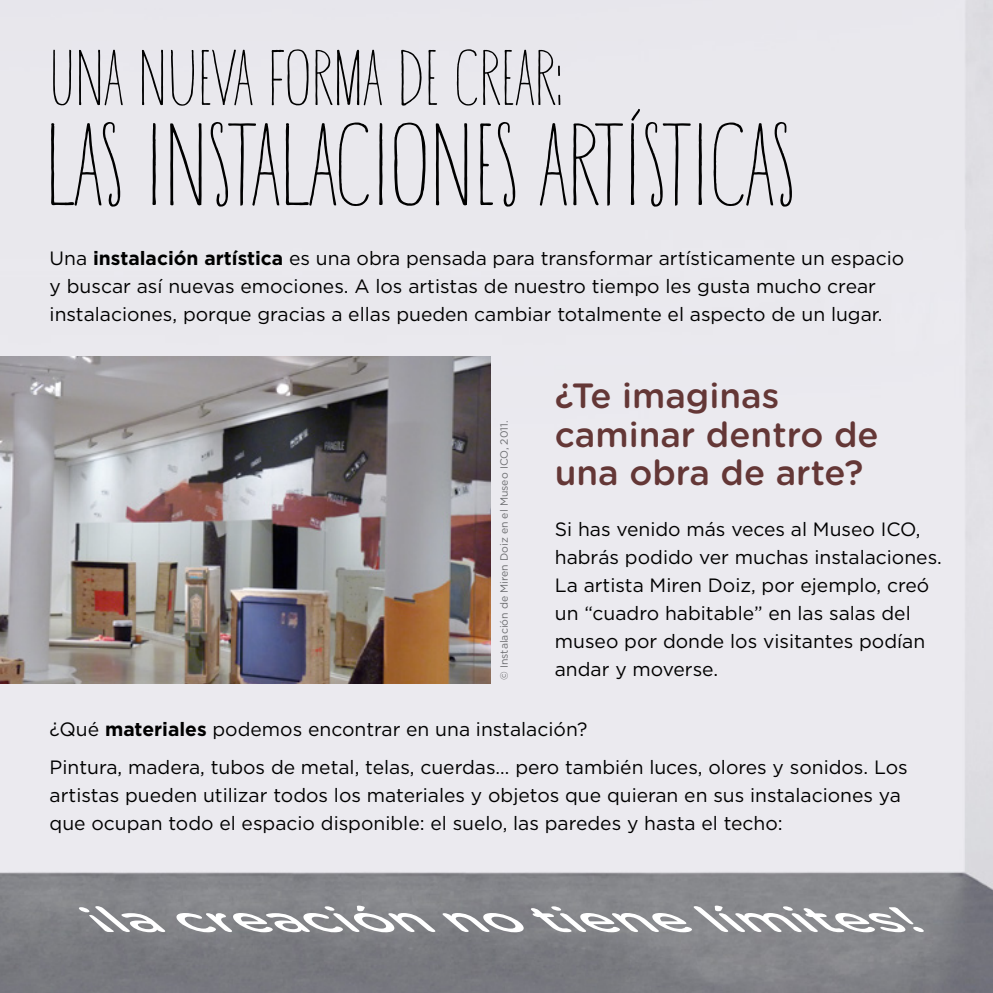
<style>
.page{position:relative;width:993px;height:993px;background:#fff}
.page>*{position:absolute;margin:0;border:0;box-sizing:border-box;transform-origin:0 0}
.t1{font:condensed 116.38px "YWFT Hannah";color:#000}
.t2{font:condensed 78.4px "YWFT Hannah";color:#000}
.t3{font:500 35px/38.5px "Gotham Rounded";color:#643736}
.t4{font:19.25px/28px "Gotham HTF";color:#000}
.t5{font:10.5px "Gotham HTF";color:#6d6e71}
.s1{font-weight:700}
</style>
<div class="page">
<img style="left:0;top:0;width:992px;height:992px">
<img style="left:0;top:356px;width:490px;height:327px">
<svg style="left:75px;top:905px;width:850px;height:26px"></svg>
<h2 class="t2" style="left:50px;top:39px;width:514px">UNA NUEVA FORMA DE CREAR:</h2>
<h1 class="t1" style="left:45px;top:107px;width:751px">LAS INSTALACIONES ARTÍSTICAS</h1>
<p class="t4" style="left:50px;top:244px;width:855px">Una <span class="s1">instalación artística</span> es una obra pensada para transformar artísticamente un espacio y buscar así nuevas emociones. A los artistas de nuestro tiempo les gusta mucho crear instalaciones, porque gracias a ellas pueden cambiar totalmente el aspecto de un lugar.</p>
<p class="t5" style="left:498px;top:680px;width:261px;rotate:-90deg">© Instalación de Miren Doiz en el Museo ICO, 2011.</p>
<h3 class="t3" style="left:554px;top:375px;width:325px">¿Te imaginas caminar dentro de una obra de arte?</h3>
<p class="t4" style="left:554px;top:514px;width:388px">Si has venido más veces al Museo ICO, habrás podido ver muchas instalaciones.<br>La artista Miren Doiz, por ejemplo, creó un “cuadro habitable” en las salas del museo por donde los visitantes podían andar y moverse.</p>
<p class="t4" style="left:50px;top:709px;width:859px;line-height:38px">¿Qué <span class="s1">materiales</span> podemos encontrar en una instalación?<br>Pintura, madera, tubos de metal, telas, cuerdas… pero también luces, olores y sonidos. Los</p>
<p class="t4" style="left:50px;top:780px;width:852px">artistas pueden utilizar todos los materiales y objetos que quieran en sus instalaciones ya que ocupan todo el espacio disponible: el suelo, las paredes y hasta el techo:</p>
</div>
